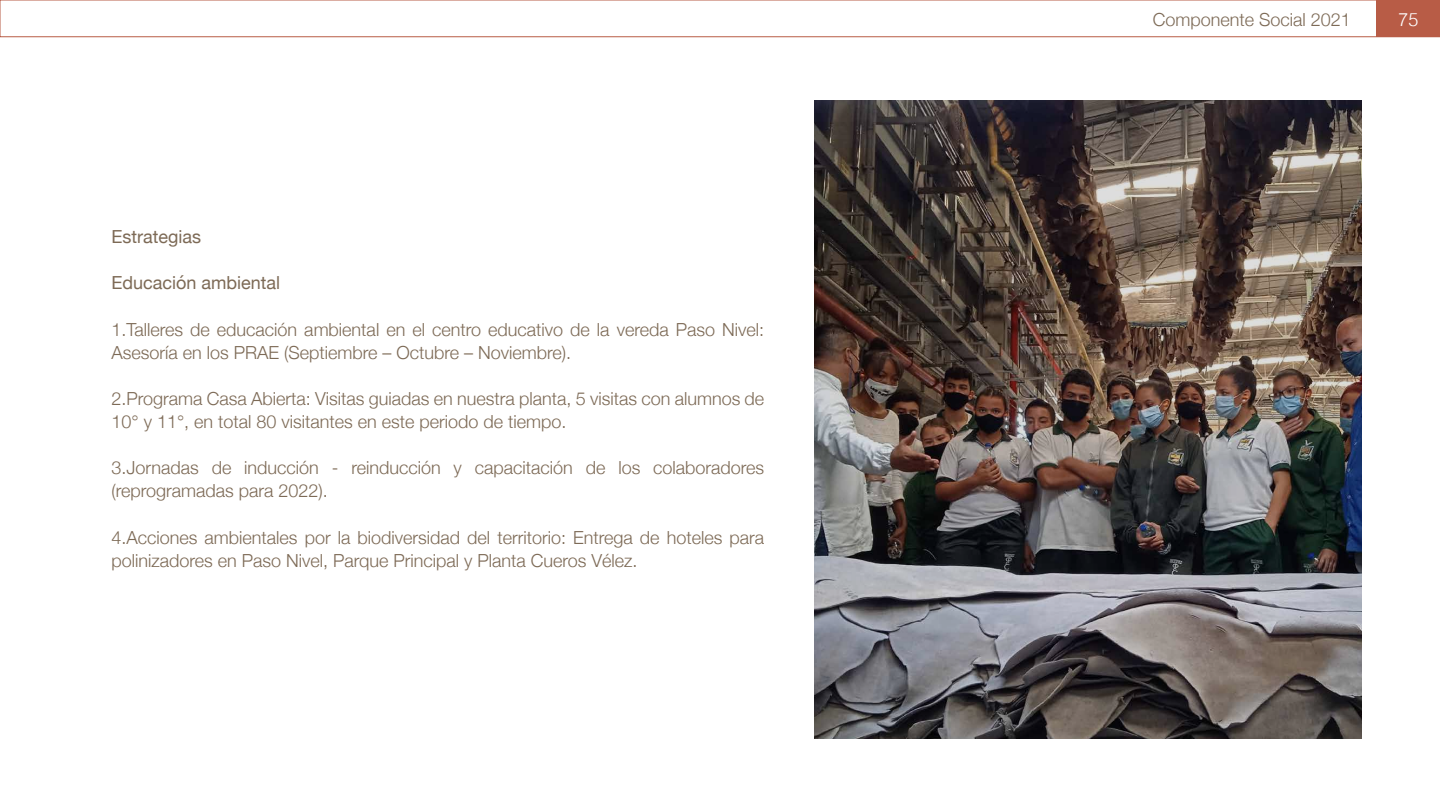
<style>
.page{position:relative;width:1440px;height:810px;background:#fff}
.page>*{position:absolute;margin:0;border:0;box-sizing:border-box;transform-origin:0 0}
.t1{font:300 18.08px "Helvetica";color:#fff}
.t2{font:300 18px/23.1px "Helvetica Neue";color:#7d6a56}
.t3{font:18px "Helvetica Neue";color:#7d6a56}
</style>
<div class="page">
<div style="left:0;top:0;width:1440px;height:37px;border:1px solid #b85c46"></div>
<div style="left:1377px;top:0;width:63px;height:37px;background:#b85c46"></div>
<img style="left:814px;top:100px;width:547px;height:639px">
<p class="t3" style="left:111px;top:224px;width:91px">Estrategias</p>
<p class="t3" style="left:111px;top:270px;width:170px">Educación ambiental</p>
<p class="t2" style="left:111px;top:316px;width:654px">1.Talleres de educación ambiental en el centro educativo de la vereda Paso Nivel:<br>Asesoría en los PRAE (Septiembre – Octubre – Noviembre) .</p>
<p class="t2" style="left:111px;top:386px;width:654px">2.Programa Casa Abierta: Visitas guiadas en nuestra planta, 5 visitas con alumnos de<br>10° y 11°, en total 80 visitantes en este periodo de tiempo .</p>
<p class="t2" style="left:111px;top:455px;width:654px">3.Jornadas de inducción - reinducción y capacitación de los colaboradores (reprogramadas para 2022) .</p>
<p class="t2" style="left:111px;top:524px;width:654px">4.Acciones ambientales por la biodiversidad del territorio: Entrega de hoteles para polinizadores en Paso Nivel, Parque Principal y Planta Cueros Vélez.</p>
<p class="t2" style="left:1153px;top:7px;width:200px">Componente Social 2021</p>
<p class="t1" style="left:1398px;top:4px;width:22px">75</p>
</div>
